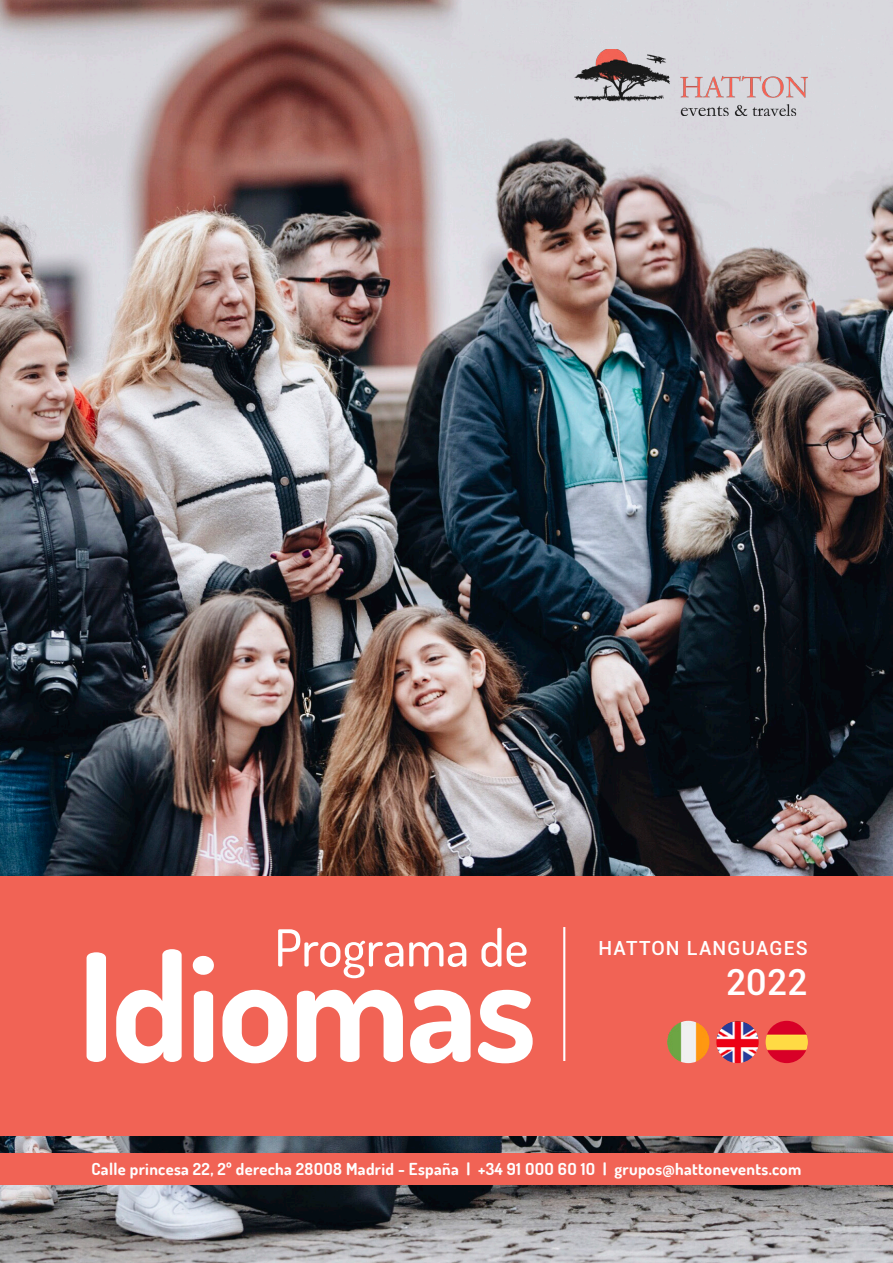
<style>
.page{position:relative;width:893px;height:1263px;background:#fff}
.page>*{position:absolute;margin:0;border:0;box-sizing:border-box;transform-origin:0 0}
.t1{font:700 150px "Dosis";letter-spacing:-.02em;color:#fff}
.t2{font:500 51px "Dosis";color:#fff}
.t3{font:500 36px "Roboto";color:#fff}
.t4{font:500 19.5px "Roboto";letter-spacing:.06em;color:#fff}
.t5{font:700 16.5px "Dosis";letter-spacing:.02em;color:#fff}
</style>
<div class="page">
<img style="left:0;top:0;width:893px;height:1263px">
<div style="left:0;top:876px;width:893px;height:259px;background:#f16355"></div>
<hr style="left:563px;top:927px;width:2px;height:134px;background:#fff">
<div style="left:0;top:1153px;width:893px;height:32px;background:#f16355"></div>
<img style="left:574px;top:50px;width:234px;height:66px">
<img style="left:667px;top:1021px;width:42px;height:42px;border-radius:21px">
<img style="left:716px;top:1021px;width:43px;height:42px;border-radius:21px">
<img style="left:766px;top:1021px;width:42px;height:42px;border-radius:21px">
<p class="t2" style="left:274px;top:914px;width:255px">Programa de</p>
<p class="t1" style="left:78px;top:910px;width:461px">Idiomas</p>
<p class="t4" style="left:598px;top:934px;width:211px">HATTON LANGUAGES</p>
<p class="t3" style="left:726px;top:957px;width:83px">2022</p>
<p class="t5" style="left:92px;top:1158px;width:711px">Calle princesa 22, 2º derecha 28OO8 Madrid - España | +34 91 OOO 6O 1O | grupos@hattonevents.com</p>
</div>
